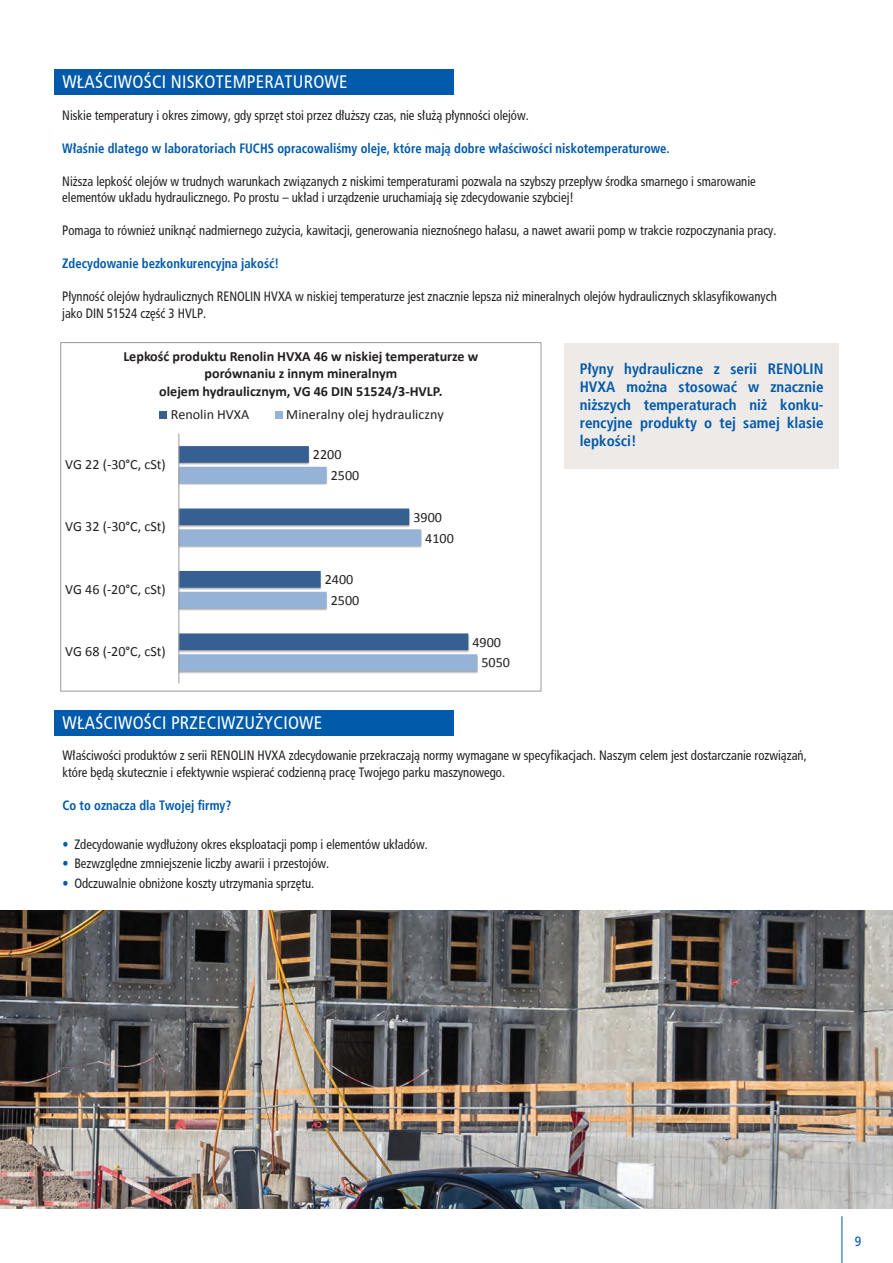
<style>
.page{position:relative;width:893px;height:1263px;background:#fff}
.page>*{position:absolute;margin:0;border:0;box-sizing:border-box;transform-origin:0 0}
.t1{font:18px "Frutiger Regular Condensed PL";letter-spacing:.015em;color:#fff}
.t2{font:15px/18px "Frutiger Bold Condensed PL";color:#015aaa;text-align:justify}
.t3{font:14.1px "Calibri";color:#231f20}
.t4{font:700 14.1px/17.1px "Calibri";color:#231f20;text-align:center}
.t5{font:13.5px/16.5px "Frutiger Regular Condensed PL";color:#231f20;scale:.94 1}
.t6{font:13.5px "Frutiger Bold Condensed PL";color:#015aaa;scale:.94 1}
.t7{font:13.5px "Frutiger Regular Condensed PL";color:#015aaa}
.s1{color:#015aaa}
</style>
<div class="page">
<hr style="left:842px;top:1216px;width:1px;height:47px;background:#015aaa">
<img style="left:0;top:910px;width:893px;height:299px">
<div style="left:54px;top:70px;width:400px;height:25px;background:#015aaa"></div>
<div style="left:54px;top:710px;width:400px;height:25px;background:#015aaa"></div>
<img style="left:180px;top:654px;width:299px;height:20px">
<svg style="left:180px;top:633px;width:297px;height:38px;background:#a5bcd8"></svg>
<svg style="left:180px;top:446px;width:288px;height:204px"></svg>
<hr style="left:179px;top:433px;width:1px;height:250px;background:#989a9d">
<div style="left:159px;top:411px;width:8px;height:8px;background:#376092"></div>
<div style="left:275px;top:411px;width:8px;height:8px;background:#95b3d7"></div>
<div style="left:564px;top:343px;width:275px;height:125px;background:#eeeae7"></div>
<p class="t1" style="left:62px;top:72px;width:287px">WŁAŚCIWOŚCI NISKOTEMPERATUROWE</p>
<p class="t5" style="left:62px;top:107px;width:498px">Niskie temperatury i okres zimowy, gdy sprzęt stoi przez dłuższy czas, nie służą płynności olejów.</p>
<p class="t6" style="left:62px;top:140px;width:648px">Właśnie dlatego w laboratoriach FUCHS opracowaliśmy oleje, które mają dobre właściwości niskotemperaturowe.</p>
<p class="t5" style="left:62px;top:173px;width:739px">Niższa lepkość olejów w trudnych warunkach związanych z niskimi temperaturami pozwala na szybszy przepływ środka smarnego i smarowanie</p>
<p class="t5" style="left:62px;top:189px;width:546px">elementów układu hydraulicznego. Po prostu – układ i urządzenie uruchamiają się zdecydowanie szybciej!</p>
<p class="t5" style="left:62px;top:222px;width:761px">Pomaga to również uniknąć nadmiernego zużycia, kawitacji, generowania nieznośnego hałasu, a nawet awarii pomp w trakcie rozpoczynania pracy.</p>
<p class="t6" style="left:62px;top:256px;width:232px">Zdecydowanie bezkonkurencyjna jakość!</p>
<p class="t5" style="left:62px;top:288px;width:762px">Płynność olejów hydraulicznych RENOLIN HVXA w niskiej temperaturze jest znacznie lepsza niż mineralnych olejów hydraulicznych sklasyfikowanych</p>
<p class="t5" style="left:62px;top:305px;width:155px">jako DIN 51524 część 3 HVLP.</p>
<p class="t4" style="left:123px;top:348px;width:356px">Lepkość produktu Renolin HVXA 46 w niskiej temperaturze w porównaniu z innym mineralnym<br>olejem hydraulicznym, VG 46 DIN 51524/3-HVLP.</p>
<p class="t3" style="left:171px;top:406px;width:80px">Renolin HVXA</p>
<p class="t3" style="left:286px;top:406px;width:159px">Mineralny olej hydrauliczny</p>
<p class="t3" style="left:65px;top:455px;width:102px">VG 22 (-30°C, cSt)</p>
<p class="t3" style="left:65px;top:518px;width:102px">VG 32 (-30°C, cSt)</p>
<p class="t3" style="left:65px;top:580px;width:102px">VG 46 (-20°C, cSt)</p>
<p class="t3" style="left:65px;top:643px;width:102px">VG 68 (-20°C, cSt)</p>
<p class="t3" style="left:313px;top:446px;width:30px">2200</p>
<p class="t3" style="left:331px;top:466px;width:30px">2500</p>
<p class="t3" style="left:325px;top:571px;width:30px">2400</p>
<p class="t3" style="left:331px;top:591px;width:30px">2500</p>
<p class="t3" style="left:413px;top:508px;width:30px">3900</p>
<p class="t3" style="left:425px;top:529px;width:30px">4100</p>
<p class="t3" style="left:472px;top:633px;width:30px">4900</p>
<p class="t3" style="left:481px;top:654px;width:30px">5050</p>
<p class="t2" style="left:580px;top:360px;width:245px">Płyny hydrauliczne z serii RENOLIN HVXA można stosować w znacznie niższych temperaturach niż konku&shy;rencyjne produkty o tej samej klasie lepkości!</p>
<p class="t1" style="left:63px;top:712px;width:261px">WŁAŚCIWOŚCI PRZECIWZUŻYCIOWE</p>
<p class="t5" style="left:62px;top:747px;width:793px">Właściwości produktów z serii RENOLIN HVXA zdecydowanie przekraczają normy wymagane w specyfikacjach. Naszym celem jest dostarczanie rozwiązań, które będą skutecznie i efektywnie wspierać codzienną pracę Twojego parku maszynowego.</p>
<p class="t6" style="left:62px;top:797px;width:181px">Co to oznacza dla Twojej firmy?</p>
<p class="t5" style="left:62px;top:836px;width:390px"><span class="s1">•</span> Zdecydowanie wydłużony okres eksploatacji pomp i elementów układów.</p>
<p class="t5" style="left:62px;top:855px;width:285px"><span class="s1">•</span> Bezwzględne zmniejszenie liczby awarii i przestojów.</p>
<p class="t5" style="left:62px;top:875px;width:269px"><span class="s1">•</span> Odczuwalnie obniżone koszty utrzymania sprzętu.</p>
<p class="t7" style="left:855px;top:1233px;width:8px">9</p>
</div>
